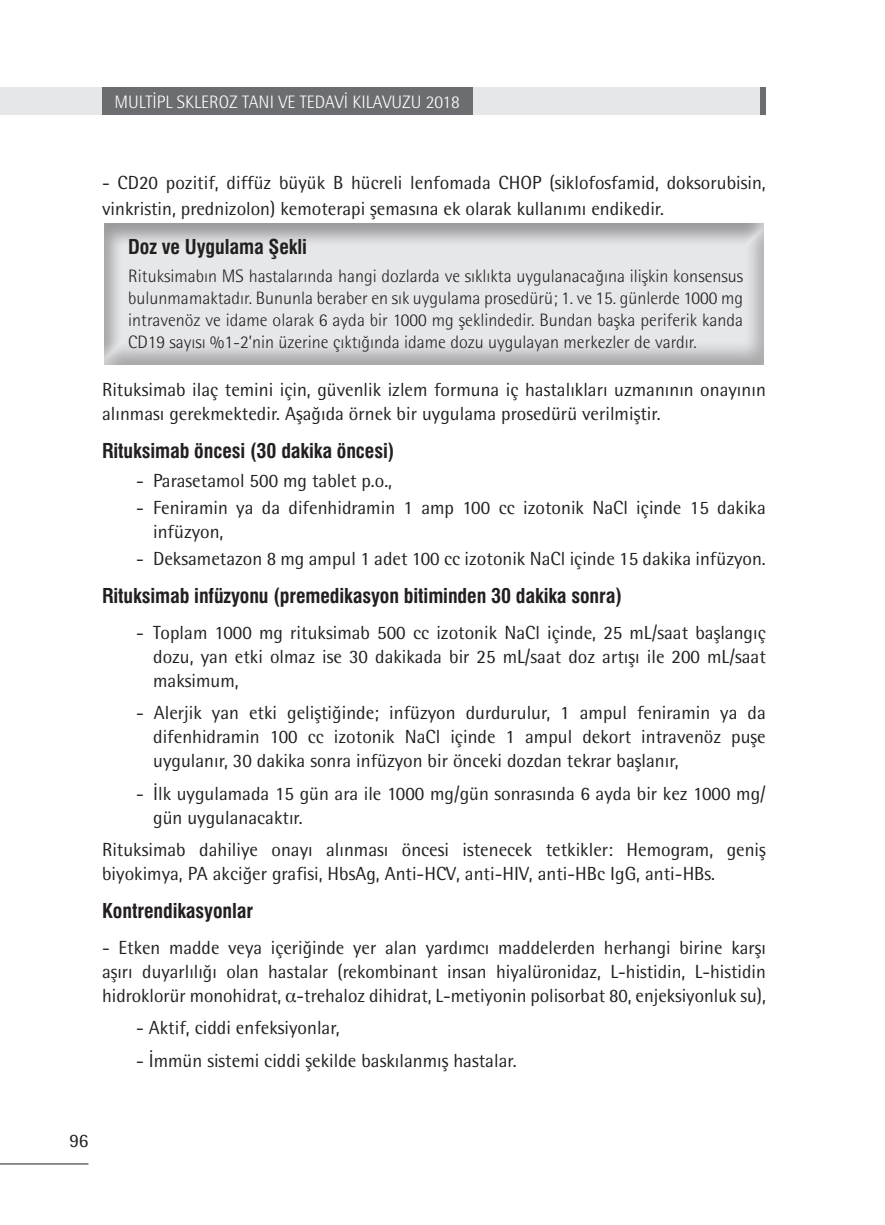
<style>
.page{position:relative;width:885px;height:1225px;background:#fff}
.page>*{position:absolute;margin:0;border:0;box-sizing:border-box;transform-origin:0 0}
.t1{font:20px "Swiss Condensed Bold Tr";letter-spacing:-.005em;color:#231f20}
.t2{font:19px/24px "Rotis Semi Sans Std";color:#231f20}
.t3{font:300 18px/22px "Rotis Semi Sans Std";color:#231f20;text-align:justify}
.t4{font:300 18px "Rotis Semi Sans Std";color:#fff}
.s1{font-family:"Times"}
</style>
<div class="page">
<div style="left:0;top:87px;width:765px;height:28px;background:#e6e7e9"></div>
<div style="left:102px;top:87px;width:371px;height:28px;background:#6c6d70"></div>
<div style="left:760px;top:87px;width:5px;height:28px;background:#6c6d70"></div>
<hr style="left:0;top:1163px;width:88px;height:1px;background:#231f20">
<div style="left:104px;top:221px;width:660px;height:146px;background:#231f20;opacity:.11"></div>
<div style="left:104px;top:221px;width:660px;height:141px;background:#fff;opacity:.29"></div>
<p class="t4" style="left:114px;top:92px;width:347px">MULTİPL SKLEROZ TANI VE TEDAVİ KILAVUZU 2018</p>
<p class="t2" style="left:102px;top:169px;width:665px;line-height:25.6px">- CD20 pozitif, diffüz büyük B hücreli lenfomada CHOP (siklofosfamid, doksorubisin, vinkristin, prednizolon) kemoterapi şemasına ek olarak kullanımı endikedir.</p>
<p class="t1" style="left:128px;top:235px;width:180px">Doz ve Uygulama Şekli</p>
<p class="t3" style="left:128px;top:265px;width:616px">Rituksimabın MS hastalarında hangi dozlarda ve sıklıkta uygulanacağına ilişkin konsensus bulunmamaktadır. Bununla beraber en sık uygulama prosedürü; 1. ve 15. günlerde 1000 mg intravenöz ve idame olarak 6 ayda bir 1000 mg şeklindedir. Bundan başka periferik kanda CD19 sayısı %1-2’nin üzerine çıktığında idame dozu uygulayan merkezler de vardır.</p>
<p class="t2" style="left:102px;top:377px;width:665px">Rituksimab ilaç temini için, güvenlik izlem formuna iç hastalıkları uzmanının onayının alınması gerekmektedir. Aşağıda örnek bir uygulama prosedürü verilmiştir.</p>
<p class="t1" style="left:102px;top:438px;width:294px">Rituksimab öncesi (30 dakika öncesi)</p>
<p class="t2" style="left:136px;top:469px;width:257px">- Parasetamol 500 mg tablet p.o.,</p>
<p class="t2" style="left:153px;top:496px;width:614px;text-indent:-17px">- Feniramin ya da difenhidramin 1 amp 100 cc izotonik NaCl içinde 15 dakika infüzyon,</p>
<p class="t2" style="left:136px;top:546px;width:631px">- Deksametazon 8 mg ampul 1 adet 100 cc izotonik NaCl içinde 15 dakika infüzyon.</p>
<p class="t1" style="left:102px;top:584px;width:521px">Rituksimab infüzyonu (premedikasyon bitiminden 30 dakika sonra)</p>
<p class="t2" style="left:153px;top:620px;width:614px;text-align:justify;text-indent:-17px">- Toplam 1000 mg rituksimab 500 cc izotonik NaCl içinde, 25 mL/saat başlangıç dozu, yan etki olmaz ise 30 dakikada bir 25 mL/saat doz artışı ile 200 mL/saat maksimum,</p>
<p class="t2" style="left:153px;top:700px;width:614px;text-align:justify;text-indent:-17px">- Alerjik yan etki geliştiğinde; infüzyon durdurulur, 1 ampul feniramin ya da difenhidramin 100 cc izotonik NaCl içinde 1 ampul dekort intravenöz puşe uygulanır, 30 dakika sonra infüzyon bir önceki dozdan tekrar başlanır,</p>
<p class="t2" style="left:153px;top:781px;width:614px;text-indent:-17px">- İlk uygulamada 15 gün ara ile 1000 mg/gün sonrasında 6 ayda bir kez 1000 mg/ gün uygulanacaktır.</p>
<p class="t2" style="left:102px;top:837px;width:665px">Rituksimab dahiliye onayı alınması öncesi istenecek tetkikler: Hemogram, geniş biyokimya, PA akciğer grafisi, HbsAg, Anti-HCV, anti-HIV, anti-HBc IgG, anti-HBs.</p>
<p class="t1" style="left:102px;top:899px;width:153px">Kontrendikasyonlar</p>
<p class="t2" style="left:102px;top:935px;width:665px;text-align:justify">- Etken madde veya içeriğinde yer alan yardımcı maddelerden herhangi birine karşı aşırı duyarlılığı olan hastalar (rekombinant insan hiyalüronidaz, L-histidin, L-histidin hidroklorür monohidrat, <span class="s1">α</span>-trehaloz dihidrat, L-metiyonin polisorbat 80, enjeksiyonluk su),</p>
<p class="t2" style="left:136px;top:1015px;width:205px">- Aktif, ciddi enfeksiyonlar,</p>
<p class="t2" style="left:136px;top:1048px;width:382px">- İmmün sistemi ciddi şekilde baskılanmış hastalar.</p>
<p class="t2" style="left:69px;top:1128px;width:21px">96</p>
</div>
